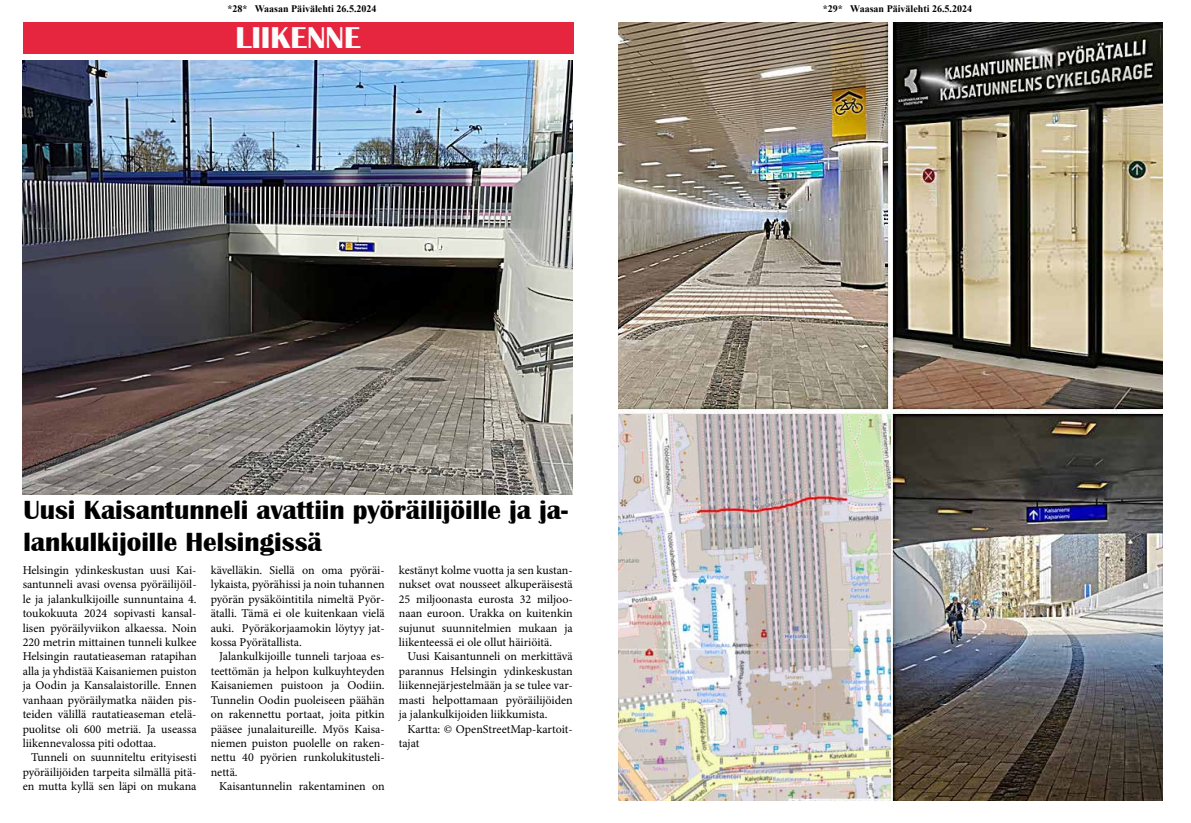
<style>
.page{position:relative;width:1191px;height:823px;background:#fff}
.page>*{position:absolute;margin:0;border:0;box-sizing:border-box;transform-origin:0 0}
.t1{font:700 31px "Britannic";color:#fbfdfc}
.t2{font:700 27px/32.4px "Britannic";color:#000}
.t3{font:12px/14.4px "Minion Pro";color:#000;text-align:justify}
.t4{font:700 10px "Times New Roman";color:#000}
</style>
<div class="page">
<div style="left:23px;top:23px;width:550px;height:31px;background:#e6263e"></div>
<img style="left:23px;top:60px;width:550px;height:434px">
<img style="left:618px;top:23px;width:544px;height:776px">
<img style="left:618px;top:414px;width:272px;height:385px">
<p class="t4" style="left:227px;top:2px;width:150px">*28* Waasan Päivälehti 26.5.2024</p>
<p class="t4" style="left:823px;top:2px;width:150px">*29* Waasan Päivälehti 26.5.2024</p>
<h1 class="t1" style="left:235px;top:20px;width:127px">LIIKENNE</h1>
<h2 class="t2" style="left:23px;top:493px;width:546px">Uusi Kaisantunneli avattiin pyöräilijöille ja ja&shy;lankulkijoille Helsingissä</h2>
<p class="t3" style="left:399px;top:562px;width:175px">kestänyt kolme vuotta ja sen kustan&shy;nukset ovat nousseet alkuperäisestä 25 miljoonasta eurosta 32 miljoo&shy;naan euroon. Urakka on kuitenkin sujunut suunnitelmien mukaan ja liikenteessä ei ole ollut häiriöitä.</p>
<p class="t3" style="left:399px;top:649px;width:175px;text-indent:9px">Uusi Kaisantunneli on merkittävä parannus Helsingin ydinkeskustan liikennejärjestelmään ja se tulee var&shy;masti helpottamaan pyöräilijöiden ja jalankulkijoiden liikkumista.</p>
<p class="t3" style="left:399px;top:721px;width:175px;text-indent:9px">Kartta: © OpenStreetMap-kartoit&shy;tajat</p>
<p class="t3" style="left:23px;top:562px;width:175px">Helsingin ydinkeskustan uusi Kai&shy;santunneli avasi ovensa pyöräilijöil&shy;le ja jalankulkijoille sunnuntaina 4. toukokuuta 2024 sopivasti kansal&shy;lisen pyöräilyviikon alkaessa. Noin 220 metrin mittainen tunneli kulkee Helsingin rautatieaseman ratapihan alla ja yhdistää Kaisaniemen puiston ja Oodin ja Kansalaistorille. Ennen vanhaan pyöräilymatka näiden pis&shy;teiden välillä rautatieaseman etelä&shy;puolitse oli 600 metriä. Ja useassa liikennevalossa piti odottaa.</p>
<p class="t3" style="left:23px;top:750px;width:175px;text-indent:9px">Tunneli on suunniteltu erityisesti pyöräilijöiden tarpeita silmällä pitä&shy;en mutta kyllä sen läpi on mukana</p>
<p class="t3" style="left:211px;top:562px;width:175px">kävelläkin. Siellä on oma pyöräi&shy;lykaista, pyörähissi ja noin tuhannen pyörän pysäköintitila nimeltä Pyör&shy;ätalli. Tämä ei ole kuitenkaan vielä auki. Pyöräkorjaamokin löytyy jat&shy;kossa Pyörätallista.</p>
<p class="t3" style="left:211px;top:649px;width:175px;text-indent:9px">Jalankulkijoille tunneli tarjoaa es&shy;teettömän ja helpon kulkuyhteyden Kaisaniemen puistoon ja Oodiin.<br>Tunnelin Oodin puoleiseen päähän on rakennettu portaat, joita pitkin pääsee junalaitureille. Myös Kaisa&shy;niemen puiston puolelle on raken&shy;nettu 40 pyörien runkolukitusteli&shy;nettä.</p>
<p class="t3" style="left:219px;top:778px;width:167px">Kaisantunnelin rakentaminen on</p>
</div>
